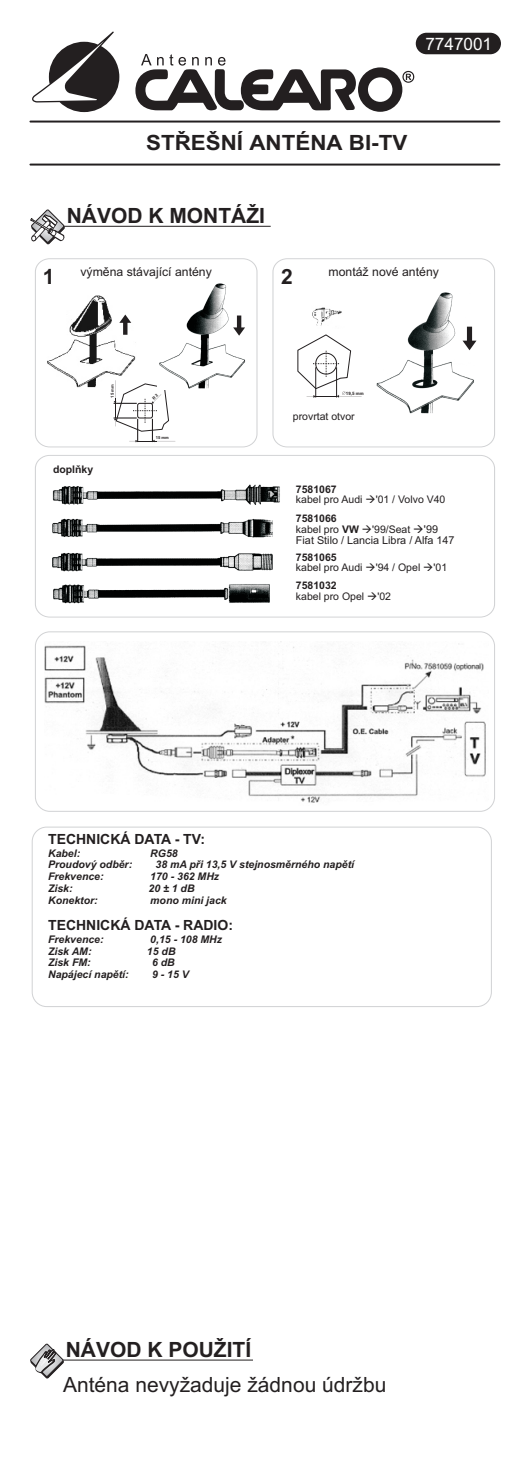
<style>
.page{position:relative;width:521px;height:1474px;background:#fff}
.page>*{position:absolute;margin:0;border:0;box-sizing:border-box;transform-origin:0 0}
.t1{font:700 21px "Arial";color:#231f20}
.t2{font:21px "Arial";color:#231f20}
.t3{font:700 21px "Arial";color:#231f20;scale:1.06 1}
.t4{font:17.15px "Arial";color:#fff}
.t5{font:700 14px "Arial";color:#231f20}
.t6{font:12.25px "Arial";color:#231f20}
.t7{font:10.85px "Arial";color:#231f20}
.t8{font:italic 700 10.5px "Arial";color:#231f20}
.t9{font:10.5px "Arial";color:#231f20}
.t10{font:700 10.5px/10.8px "Arial";color:#231f20}
.t11{font:700 4.55px "Arial";color:#231f20}
.t12{font:700 4.2px "Arial";color:#231f20}
.s1{font-weight:400}
.s2{font-size:10.85px}
</style>
<div class="page">
<svg style="left:135px;top:54px;width:279px;height:58px"></svg>
<svg style="left:32px;top:31px;width:87px;height:81px"></svg>
<hr style="left:30px;top:121px;width:469px;height:1px;background:#231f20">
<hr style="left:30px;top:163px;width:469px;height:2px;background:#231f20">
<hr style="left:64px;top:226px;width:207px;height:1px;background:#231f20">
<svg style="left:30px;top:209px;width:37px;height:36px"></svg>
<div style="left:35px;top:258px;width:222px;height:189px;border:1px solid #d1d2d4;border-radius:14px"></div>
<div style="left:272px;top:258px;width:223px;height:189px;border:1px solid #d1d2d4;border-radius:14px"></div>
<div style="left:35px;top:455px;width:460px;height:162px;border:1px solid #d1d2d4;border-radius:14px"></div>
<div style="left:35px;top:631px;width:460px;height:180px;border:1px solid #d1d2d4;border-radius:14px"></div>
<svg style="left:297px;top:334px;width:65px;height:63px"></svg>
<img style="left:312px;top:307px;width:30px;height:19px">
<img style="left:47px;top:295px;width:89px;height:93px">
<div style="left:118px;top:313px;width:11px;height:21px;background:#fff"></div>
<svg style="left:119px;top:314px;width:12px;height:21px"></svg>
<img style="left:377px;top:292px;width:97px;height:121px">
<svg style="left:462px;top:327px;width:14px;height:23px"></svg>
<img style="left:159px;top:283px;width:87px;height:106px">
<svg style="left:233px;top:315px;width:12px;height:21px"></svg>
<img style="left:52px;top:484px;width:228px;height:120px">
<hr style="left:63px;top:1359px;width:190px;height:1px;background:#231f20">
<svg style="left:30px;top:1343px;width:35px;height:36px"></svg>
<div style="left:416px;top:33px;width:85px;height:21px;background:#231f20;border-radius:11px"></div>
<div style="left:32px;top:826px;width:460px;height:181px;border:1px solid #d1d2d4;border-radius:14px"></div>
<img style="left:44px;top:641px;width:442px;height:162px">
<svg style="left:114px;top:380px;width:61px;height:62px"></svg>
<h2 class="t4" style="left:425px;top:38px;width:68px">7747001</h2>
<h1 class="t3" style="left:146px;top:135px;width:248px">STØEŠNÍ ANTÉNA BI-TV</h1>
<h1 class="t1" style="left:67px;top:208px;width:200px">NÁVOD K MONTÁŽI</h1>
<p class="t6" style="left:80px;top:267px;width:133px">výmìna stávající antény</p>
<p class="t6" style="left:329px;top:267px;width:112px">montáž nové antény</p>
<h1 class="t1" style="left:43px;top:269px;width:13px">1</h1>
<h1 class="t1" style="left:281px;top:269px;width:13px">2</h1>
<p class="t12" style="left:111px;top:398px;width:15px;rotate:-90deg">15 mm</p>
<p class="t10" style="left:53px;top:464px;width:42px">doplòky</p>
<p class="t12" style="left:156px;top:436px;width:15px">15 mm</p>
<p class="t11" style="left:346px;top:391px;width:19px">19,5 mm</p>
<p class="t9" style="left:293px;top:412px;width:63px">provrtat otvor</p>
<p class="t10" style="left:296px;top:484px;width:42px">7581067</p>
<p class="t9" style="left:296px;top:495px;width:68px">kabel pro Audi</p>
<p class="t9" style="left:376px;top:495px;width:71px">'01 / Volvo V40</p>
<p class="t10" style="left:296px;top:514px;width:65px">7581066 <span class="s1">kabel pro</span> VW</p>
<p class="t9" style="left:372px;top:525px;width:67px">'99/Seat <span class="s2">'99</span></p>
<p class="t7" style="left:296px;top:536px;width:160px">Fiat Stilo / Lancia Libra / Alfa 147</p>
<p class="t10" style="left:296px;top:552px;width:42px">7581065</p>
<p class="t9" style="left:296px;top:564px;width:68px">kabel pro Audi</p>
<p class="t9" style="left:376px;top:564px;width:46px">'94 / Opel</p>
<p class="t9" style="left:433px;top:564px;width:15px">'01</p>
<p class="t10" style="left:296px;top:581px;width:42px">7581032</p>
<p class="t9" style="left:296px;top:592px;width:70px">kabel pro Opel</p>
<p class="t9" style="left:377px;top:592px;width:15px">'02</p>
<h3 class="t5" style="left:48px;top:834px;width:158px">TECHNICKÁ DATA - TV:</h3>
<p class="t8" style="left:48px;top:849px;width:34px">Kabel:</p>
<p class="t8" style="left:150px;top:849px;width:29px">RG58</p>
<p class="t8" style="left:48px;top:860px;width:86px">Proudový odbìr:</p>
<p class="t8" style="left:155px;top:860px;width:200px">38 mA pøi 13,5 V stejnosmìrného napìtí</p>
<p class="t8" style="left:48px;top:872px;width:57px">Frekvence:</p>
<p class="t8" style="left:150px;top:872px;width:70px">170 - 362 MHz</p>
<p class="t8" style="left:48px;top:884px;width:26px">Zisk:</p>
<p class="t8" style="left:149px;top:884px;width:48px">20 ± 1 dB</p>
<p class="t8" style="left:48px;top:896px;width:51px">Konektor:</p>
<p class="t8" style="left:150px;top:896px;width:78px">mono mini jack</p>
<h3 class="t5" style="left:48px;top:920px;width:186px">TECHNICKÁ DATA - RADIO:</h3>
<p class="t8" style="left:48px;top:935px;width:57px">Frekvence:</p>
<p class="t8" style="left:150px;top:935px;width:73px">0,15 - 108 MHz</p>
<p class="t8" style="left:48px;top:946px;width:45px">Zisk AM:</p>
<p class="t8" style="left:147px;top:946px;width:30px">15 dB</p>
<p class="t8" style="left:48px;top:958px;width:44px">Zisk FM:</p>
<p class="t8" style="left:152px;top:958px;width:24px">6 dB</p>
<p class="t8" style="left:48px;top:970px;width:82px">Napájecí napìtí:</p>
<p class="t8" style="left:152px;top:970px;width:38px">9 - 15 V</p>
<h1 class="t1" style="left:66px;top:1341px;width:187px">NÁVOD K POUŽITÍ</h1>
<h1 class="t2" style="left:63px;top:1376px;width:325px">Anténa nevyžaduje žádnou údržbu</h1>
</div>
